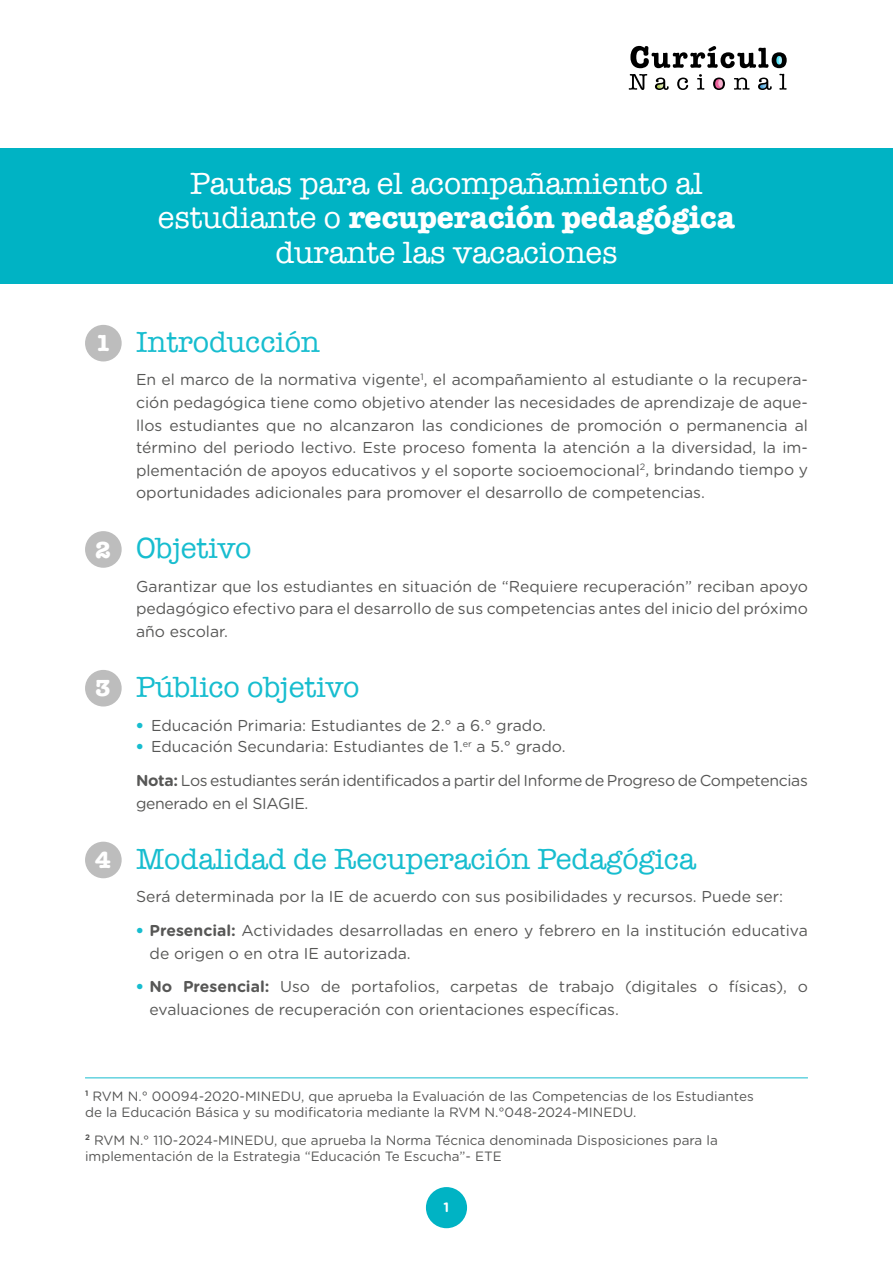
<style>
.page{position:relative;width:893px;height:1263px;background:#fff}
.page>*{position:absolute;margin:0;border:0;box-sizing:border-box;transform-origin:0 0}
.t1{font:31.5px/34.5px "American Typewriter";letter-spacing:-.005em;color:#fff;text-align:center}
.t2{font:30px "American Typewriter";letter-spacing:-.005em;color:#17bdcf}
.t3{font:15.75px/22.5px "Gotham Rounded";color:#575756}
.t4{font:15.75px/22.5px "Gotham Rounded";letter-spacing:-.02em;color:#575756}
.t5{font:13.5px/16.5px "Gotham Rounded";color:#575756}
.t6{font:700 13.5px "Gotham Rounded";color:#fff}
.s1{font-weight:700}
.s2{font-weight:700;font-size:24px;color:#fff}
.s3{font-family:"Museo Sans Rounded 300";color:#17bdcf}
</style>
<div class="page">
<div style="left:426px;top:1187px;width:41px;height:41px;background:#00b3c4;border-radius:50%"></div>
<div style="left:85px;top:325px;width:37px;height:36px;background:#bdbdbd;border-radius:50%"></div>
<div style="left:85px;top:531px;width:37px;height:37px;background:#bdbdbd;border-radius:50%"></div>
<div style="left:85px;top:670px;width:37px;height:36px;background:#bdbdbd;border-radius:50%"></div>
<div style="left:85px;top:842px;width:37px;height:36px;background:#bdbdbd;border-radius:50%"></div>
<div style="left:0;top:149px;width:893px;height:135px;background:#00b3c4"></div>
<svg style="left:630px;top:46px;width:157px;height:22px"></svg>
<svg style="left:629px;top:74px;width:18px;height:16px"></svg>
<svg style="left:677px;top:78px;width:11px;height:12px"></svg>
<svg style="left:697px;top:74px;width:7px;height:16px"></svg>
<svg style="left:713px;top:78px;width:12px;height:12px"></svg>
<svg style="left:734px;top:78px;width:16px;height:12px"></svg>
<svg style="left:779px;top:74px;width:8px;height:16px"></svg>
<svg style="left:758px;top:78px;width:14px;height:12px"></svg>
<svg style="left:655px;top:78px;width:14px;height:12px"></svg>
<hr style="left:85px;top:1077px;width:723px;height:1px;background:#17bdcf">
<h1 class="t1" style="left:158px;top:165px;width:579px">Pautas para el acompañamiento al estudiante o <span class="s1">recuperación pedagógica </span>durante las vacaciones</h1>
<h2 class="t2" style="left:95px;top:319px;width:226px"><span class="s2">1</span> Introducción</h2>
<p class="t3" style="left:136px;top:368px;width:673px;text-align:justify">En el marco de la normativa vigente<sup>1</sup>, el acompañamiento al estudiante o la recupera&shy;ción pedagógica tiene como objetivo atender las necesidades de aprendizaje de aque&shy;llos estudiantes que no alcanzaron las condiciones de promoción o permanencia al término del periodo lectivo. Este proceso fomenta la atención a la diversidad, la im&shy;plementación de apoyos educativos y el soporte socioemocional<sup>2</sup>, brindando tiempo y oportunidades adicionales para promover el desarrollo de competencias.</p>
<h2 class="t2" style="left:95px;top:525px;width:158px"><span class="s2">2</span> Objetivo</h2>
<p class="t3" style="left:136px;top:574px;width:673px;text-align:justify">Garantizar que los estudiantes en situación de “Requiere recuperación” reciban apoyo pedagógico efectivo para el desarrollo de sus competencias antes del inicio del próximo año escolar.</p>
<h2 class="t2" style="left:95px;top:664px;width:266px"><span class="s2">3</span> Público objetivo</h2>
<p class="t3" style="left:136px;top:713px;width:431px;line-height:21.8px"><span class="s3">∞</span> Educación Primaria: Estudiantes de 2.° a 6.° grado.<br><span class="s3">∞</span> Educación Secundaria: Estudiantes de 1.<sup>er</sup> a 5.° grado.</p>
<p class="t4" style="left:136px;top:768px;width:673px"><span class="s1">Nota:</span> Los estudiantes serán identificados a partir del Informe de Progreso de Competencias generado en el SIAGIE.</p>
<h2 class="t2" style="left:95px;top:836px;width:602px"><span class="s2">4</span> Modalidad de Recuperación Pedagógica</h2>
<p class="t3" style="left:136px;top:879px;width:673px;line-height:33.8px">Será determinada por la IE de acuerdo con sus posibilidades y recursos. Puede ser:<br><span class="s3">∞</span> <span class="s1">Presencial:</span> Actividades desarrolladas en enero y febrero en la institución educativa</p>
<p class="t3" style="left:136px;top:935px;width:673px;line-height:33.8px;text-indent:13px">de origen o en otra IE autorizada.<br><span class="s3">∞</span> <span class="s1">No Presencial:</span> Uso de portafolios, carpetas de trabajo (digitales o físicas), o</p>
<p class="t3" style="left:150px;top:997px;width:471px">evaluaciones de recuperación con orientaciones específicas.</p>
<p class="t5" style="left:85px;top:1087px;width:670px"><sup>1</sup> RVM N.° 00094-2020-MINEDU, que aprueba la Evaluación de las Competencias de los Estudiantes de la Educación Básica y su modificatoria mediante la RVM N.°048-2024-MINEDU.</p>
<p class="t5" style="left:85px;top:1131px;width:634px"><sup>2</sup> RVM N.° 110-2024-MINEDU, que aprueba la Norma Técnica denominada Disposiciones para la implementación de la Estrategia “Educación Te Escucha”- ETE</p>
<p class="t6" style="left:444px;top:1197px;width:7px">1</p>
</div>
